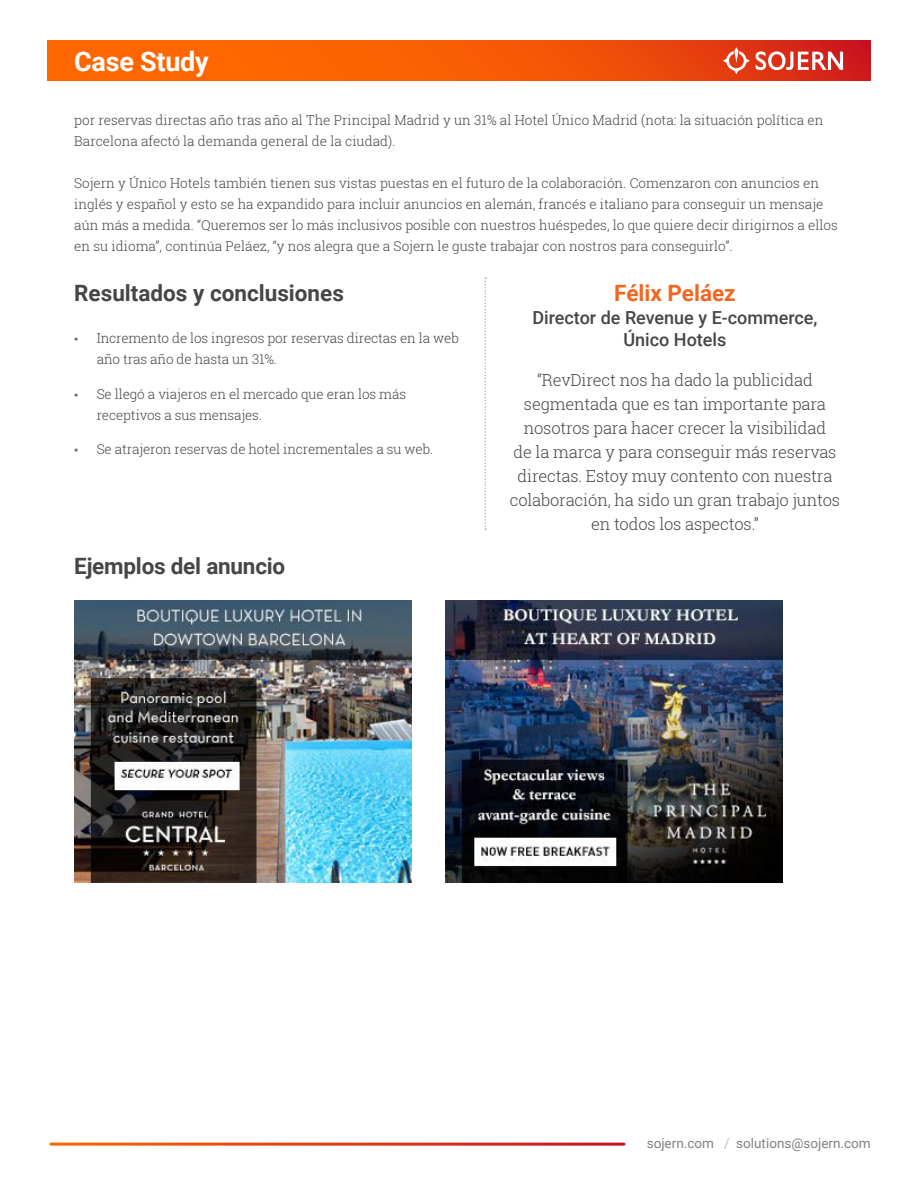
<style>
.page{position:relative;width:918px;height:1188px;background:#fff}
.page>*{position:absolute;margin:0;border:0;box-sizing:border-box;transform-origin:0 0}
.t1{font:700 27px "Roboto";letter-spacing:-.01em;color:#fff}
.t2{font:700 22.5px "Roboto";color:#454646}
.t3{font:700 22.5px "Roboto";letter-spacing:-.01em;color:#464646}
.t4{font:700 22.5px "Roboto";color:#f36621}
.t5{font:500 18px/22.5px "Roboto";color:#454646;text-align:center}
.t6{font:300 16.5px/24px "Roboto Slab";letter-spacing:-.01em;color:#454646;text-align:center}
.t7{font:300 13.5px/21px "Roboto Slab";color:#454646}
.t8{font:13.5px "Roboto";color:#808083}
.s1{font-family:"Myriad Pro";font-weight:400;font-size:15px;color:#707070}
.s2{color:#bcbbbf}
</style>
<div class="page">
<svg style="left:47px;top:40px;width:824px;height:41px;background:#f45506"></svg>
<svg style="left:756px;top:51px;width:87px;height:19px"></svg>
<svg style="left:723px;top:47px;width:27px;height:27px"></svg>
<svg style="left:484px;top:278px;width:2px;height:252px"></svg>
<img style="left:74px;top:601px;width:338px;height:281px">
<img style="left:446px;top:601px;width:337px;height:281px">
<h1 class="t1" style="left:74px;top:42px;width:136px">Case Study</h1>
<p class="t7" style="left:74px;top:109px;width:751px">por reservas directas año tras año al The Principal Madrid y un 31% al Hotel Único Madrid (nota: la situación política en<br>Barcelona afectó la demanda general de la ciudad).</p>
<p class="t7" style="left:74px;top:172px;width:765px">Sojern y Único Hotels también tienen sus vistas puestas en el futuro de la colaboración. Comenzaron con anuncios en inglés y español y esto se ha expandido para incluir anuncios en alemán, francés e italiano para conseguir un mensaje aún más a medida. “Queremos ser lo más inclusivos posible con nuestros huéspedes, lo que quiere decir dirigirnos a ellos en su idioma”, continúa Peláez, “y nos alegra que a Sojern le guste trabajar con nostros para conseguirlo”.</p>
<h2 class="t2" style="left:74px;top:277px;width:271px">Resultados y conclusiones</h2>
<p class="t7" style="left:97px;top:327px;width:364px;text-indent:-22px"><span class="s1">•</span> Incremento de los ingresos por reservas directas en la web año tras año de hasta un 31%.</p>
<p class="t7" style="left:97px;top:383px;width:311px;text-indent:-22px"><span class="s1">•</span> Se llegó a viajeros en el mercado que eran los más receptivos a sus mensajes.</p>
<p class="t7" style="left:74px;top:438px;width:360px"><span class="s1">•</span> Se atrajeron reservas de hotel incrementales a su web.</p>
<h2 class="t3" style="left:74px;top:550px;width:213px">Ejemplos del anuncio</h2>
<h2 class="t4" style="left:614px;top:277px;width:123px">Félix Peláez</h2>
<h3 class="t5" style="left:532px;top:305px;width:287px">Director de Revenue y E-commerce,<br>Único Hotels</h3>
<p class="t6" style="left:510px;top:368px;width:332px">“RevDirect nos ha dado la publicidad segmentada que es tan importante para nosotros para hacer crecer la visibilidad<br>de la marca y para conseguir más reservas directas. Estoy muy contento con nuestra colaboración, ha sido un gran trabajo juntos en todos los aspectos.”</p>
<p class="t8" style="left:647px;top:1134px;width:225px">sojern.com <span class="s2">/</span> solutions@sojern.com</p>
</div>
